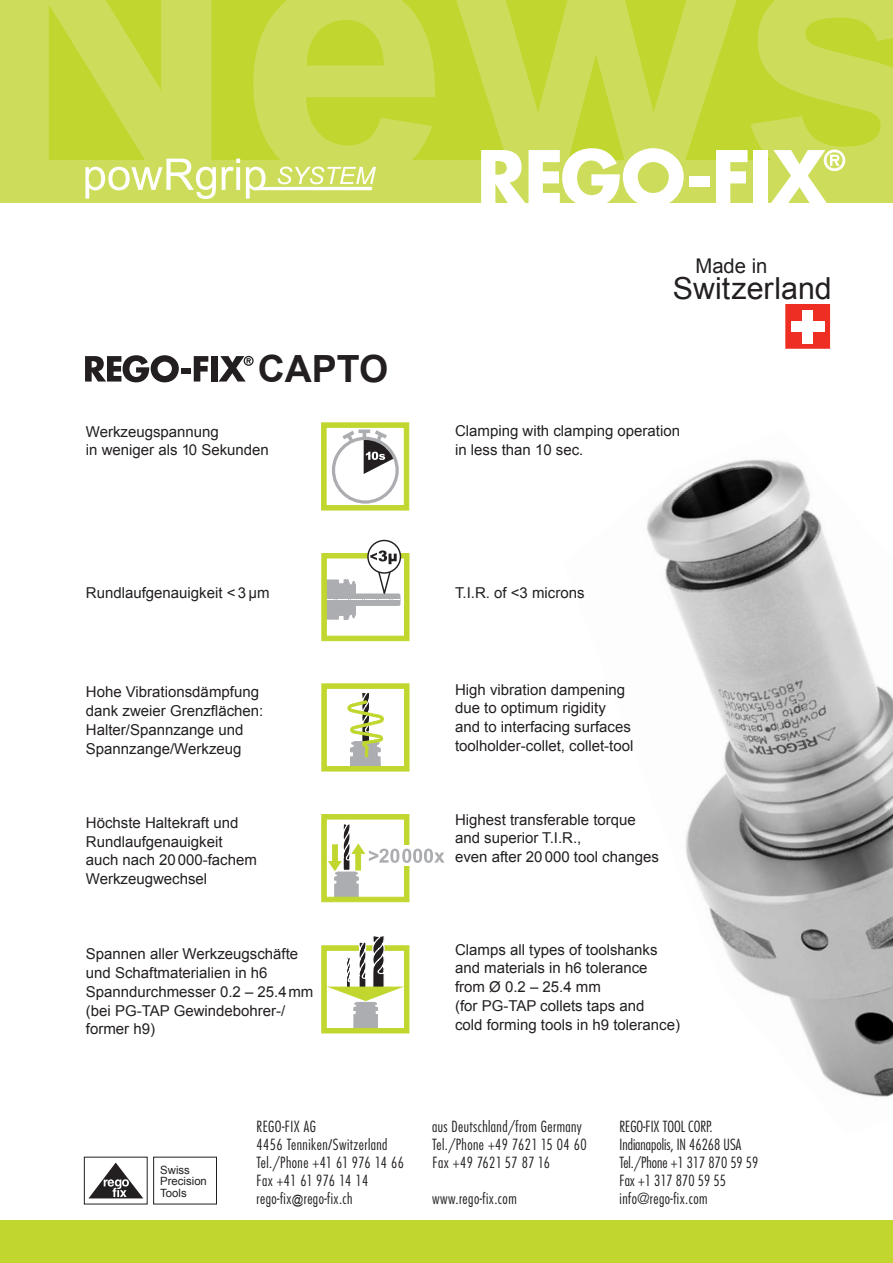
<style>
.page{position:relative;width:893px;height:1263px;background:#fff}
.page>*{position:absolute;margin:0;border:0;box-sizing:border-box;transform-origin:0 0}
.t1{font:700 375px "Arial";color:#cddd5b}
.t2{font:700 37.5px "Arial";color:#231f20}
.t3{font:30.45px "Arial";color:#231f20}
.t4{font:20.25px "Arial";color:#231f20}
.t5{font:15px/18.8px "Arial";color:#231f20}
.t6{font:300 condensed 15px "Futura";letter-spacing:.03em;color:#231f20}
.t7{font:300 condensed 15px "Futura";color:#231f20}
.t8{font:300 condensed 15px "Futura";letter-spacing:.01em;color:#231f20}
.t9{font:11.4px/11.4px "Arial";color:#231f20}
.s1{font-family:"Arial";font-weight:400;font-stretch:normal}
.s2{font-family:"Arial";font-weight:400;font-stretch:normal;font-size:12.75px}
</style>
<div class="page">
<img style="left:646px;top:459px;width:247px;height:638px">
<div style="left:0;top:0;width:893px;height:197px;background:#c1d72f"></div>
<div style="left:0;top:160px;width:893px;height:43px;background:#cddd5b"></div>
<svg style="left:481px;top:148px;width:203px;height:55px"></svg>
<div style="left:689px;top:176px;width:21px;height:11px;background:#fff"></div>
<svg style="left:716px;top:150px;width:32px;height:53px"></svg>
<div style="left:753px;top:150px;width:15px;height:55px;background:#fff"></div>
<svg style="left:771px;top:150px;width:74px;height:53px"></svg>
<div style="left:786px;top:304px;width:43px;height:44px;background:#ee2e22"></div>
<div style="left:786px;top:304px;width:44px;height:44px;border:1px solid #ee2e22"></div>
<div style="left:791px;top:321px;width:33px;height:11px;background:#fff"></div>
<div style="left:803px;top:310px;width:10px;height:33px;background:#fff"></div>
<div style="left:0;top:0;width:26px;height:200px;background:#cddd5b"></div>
<div style="left:0;top:1220px;width:893px;height:43px;background:#c1d72f"></div>
<svg style="left:85px;top:159px;width:131px;height:40px"></svg>
<svg style="left:222px;top:159px;width:18px;height:31px"></svg>
<svg style="left:246px;top:167px;width:130px;height:32px"></svg>
<svg style="left:85px;top:355px;width:94px;height:27px"></svg>
<div style="left:181px;top:368px;width:10px;height:5px;background:#231f20"></div>
<svg style="left:194px;top:356px;width:14px;height:26px"></svg>
<div style="left:211px;top:356px;width:7px;height:26px;background:#231f20"></div>
<svg style="left:219px;top:356px;width:35px;height:26px"></svg>
<svg style="left:321px;top:936px;width:89px;height:97px"></svg>
<svg style="left:368px;top:540px;width:32px;height:33px"></svg>
<div style="left:367px;top:540px;width:34px;height:34px;border:1px solid #231f20;border-radius:50%"></div>
<svg style="left:321px;top:814px;width:124px;height:88px"></svg>
<svg style="left:321px;top:683px;width:89px;height:89px"></svg>
<svg style="left:321px;top:423px;width:88px;height:88px"></svg>
<svg style="left:321px;top:550px;width:89px;height:91px"></svg>
<div style="left:153px;top:1157px;width:64px;height:47px;border:1px solid #231f20"></div>
<svg style="left:89px;top:1162px;width:54px;height:36px"></svg>
<h1 class="t1" style="left:-29px;top:-199px;width:981px">News</h1>
<h2 class="t2" style="left:258px;top:344px;width:132px">CAPTO</h2>
<p class="t5" style="left:86px;top:422px;width:185px">Werkzeugspannung<br>in weniger als 10 Sekunden</p>
<p class="t5" style="left:86px;top:584px;width:185px">Rundlaufgenauigkeit &lt; 3 μm</p>
<p class="t5" style="left:86px;top:683px;width:179px">Hohe Vibrationsdämpfung dank zweier Grenzflächen:<br>Halter/Spannzange und<br>Spannzange/Werkzeug</p>
<p class="t5" style="left:86px;top:813px;width:173px">Höchste Haltekraft und<br>Rundlaufgenauigkeit auch nach 20000-fachem<br>Werkzeugwechsel</p>
<p class="t5" style="left:86px;top:945px;width:229px">Spannen aller Werkzeugschäfte und Schaftmaterialien in h6<br>Spanndurchmesser 0.2 – 25.4mm (bei PG-TAP Gewindebohrer-/ former h9)</p>
<h3 class="t4" style="left:695px;top:253px;width:74px">Made in</h3>
<h3 class="t3" style="left:673px;top:268px;width:160px">Switzerland</h3>
<p class="t5" style="left:455px;top:421px;width:227px">Clamping with clamping operation in less than 10 sec.</p>
<p class="t5" style="left:455px;top:584px;width:131px">T.I.R. of &lt;3 microns</p>
<p class="t5" style="left:455px;top:680px;width:180px">High vibration dampening due to optimum rigidity and to interfacing surfaces toolholder-collet, collet-tool</p>
<p class="t5" style="left:455px;top:810px;width:205px">Highest transferable torque and superior T.I.R.,<br>even after 20 000 tool changes</p>
<p class="t5" style="left:455px;top:940px;width:227px">Clamps all types of toolshanks and materials in h6 tolerance from Ø 0.2 – 25.4 mm<br>(for PG-TAP collets taps and<br>cold forming tools in h9 tolerance)</p>
<p class="t9" style="left:160px;top:1164px;width:48px">Swiss<br>Precision<br>Tools</p>
<p class="t6" style="left:257px;top:1117px;width:61px">REGO-FIX AG</p>
<p class="t6" style="left:432px;top:1117px;width:151px">aus Deutschland/from Germany</p>
<p class="t7" style="left:620px;top:1117px;width:95px">REGO-FIX TOOL CORP.</p>
<p class="t6" style="left:257px;top:1135px;width:132px">4456 Tenniken<span class="s1">/</span>Switzerland</p>
<p class="t6" style="left:432px;top:1135px;width:156px">Tel./Phone +49 7621 15 04 60</p>
<p class="t7" style="left:620px;top:1135px;width:123px">Indianapolis, IN 46268 USA</p>
<p class="t6" style="left:257px;top:1153px;width:149px">Tel./Phone +41 61 976 14 66</p>
<p class="t6" style="left:433px;top:1153px;width:119px">Fax +49 7621 57 87 16</p>
<p class="t7" style="left:620px;top:1153px;width:140px">Tel./Phone +1 317 870 59 59</p>
<p class="t8" style="left:257px;top:1171px;width:113px">Fax +41 61 976 14 14</p>
<p class="t7" style="left:620px;top:1171px;width:108px">Fax +1 317 870 59 55</p>
<p class="t6" style="left:257px;top:1189px;width:98px">rego-fix<span class="s2">@</span>rego-fix.ch</p>
<p class="t6" style="left:432px;top:1189px;width:86px">www.rego-fix.com</p>
<p class="t6" style="left:620px;top:1189px;width:89px">info@rego-fix.com</p>
</div>
